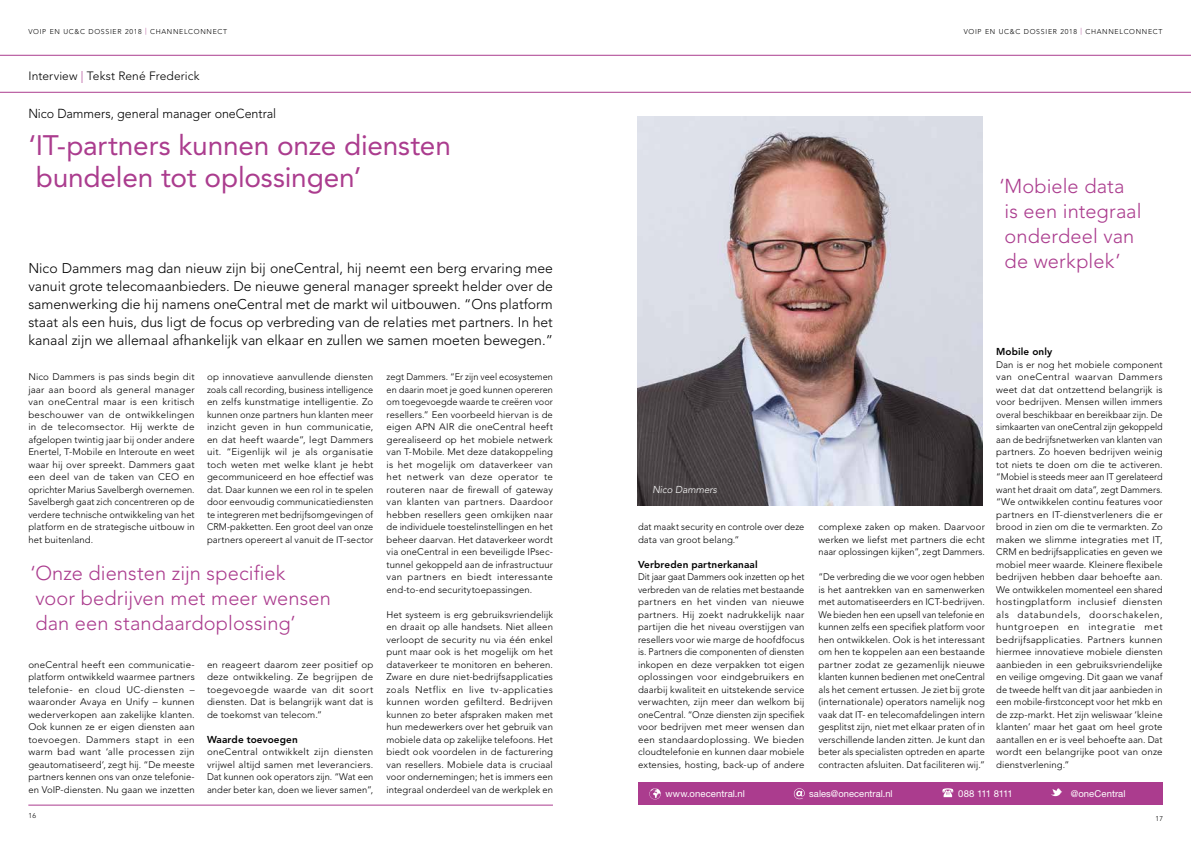
<style>
.page{position:relative;width:1191px;height:842px;background:#fff}
.page>*{position:absolute;margin:0;border:0;box-sizing:border-box;transform-origin:0 0}
.t1{font:28px/32px "Avenir";letter-spacing:-.005em;color:#ab3c8e}
.t2{font:300 20px/25px "Avenir";letter-spacing:.005em;color:#ab3c8e}
.t3{font:300 14px/18px "Avenir";color:#000;text-align:justify}
.t4{font:300 13px "Avenir";color:#000;scale:.96 1}
.t5{font:300 12px "Avenir";letter-spacing:.01em;color:#000}
.t6{font:800 10px "Avenir";letter-spacing:.01em;color:#000}
.t7{font:italic 300 10px "Avenir";letter-spacing:-.005em;color:#fff}
.t8{font:300 9.5px/12.5px "Avenir";letter-spacing:.01em;color:#000;text-align:justify}
.t9{font:300 9.5px/12.5px "Avenir";letter-spacing:.01em;color:#000;text-align:justify;scale:.95 1}
.t10{font:300 9.5px/12.5px "Avenir";letter-spacing:.01em;color:#000;text-align:justify;scale:.96 1}
.t11{font:9.5px "Helvetica Neue LT Std";letter-spacing:.01em;color:#fff}
.t12{font:9.5px "Helvetica Neue LT Std";letter-spacing:-.09em;color:#fff}
.t13{font:300 7px "Avenir";letter-spacing:.1em;color:#000}
.s1{font-size:6.9px;color:#ab3c8e}
.s2{color:#ab3c8e}
</style>
<div class="page">
<svg style="left:0;top:55px;width:1191px;height:38px"></svg>
<hr style="left:28px;top:805px;width:525px;height:1px;background:#ab3c8e">
<img style="left:638px;top:116px;width:344px;height:389px">
<div style="left:638px;top:783px;width:524px;height:22px;background:#ab3c8e"></div>
<svg style="left:649px;top:788px;width:12px;height:11px"></svg>
<svg style="left:794px;top:788px;width:10px;height:11px"></svg>
<svg style="left:942px;top:788px;width:11px;height:9px"></svg>
<svg style="left:1051px;top:788px;width:11px;height:8px"></svg>
<p class="t13" style="left:28px;top:27px;width:200px">VOIP EN UC&amp;C DOSSIER 2018 <span class="s1">|</span> CHANNELCONNECT</p>
<p class="t13" style="left:963px;top:27px;width:200px">VOIP EN UC&amp;C DOSSIER 2018 <span class="s1">|</span> CHANNELCONNECT</p>
<p class="t5" style="left:28px;top:69px;width:173px">Interview <span class="s2">|</span> Tekst René Frederick</p>
<h3 class="t4" style="left:28px;top:105px;width:260px">Nico Dammers, general manager oneCentral</h3>
<h1 class="t1" style="left:28px;top:130px;width:424px">‘IT-partners kunnen onze diensten bundelen tot oplossingen’</h1>
<p class="t3" style="left:28px;top:259px;width:526px">Nico Dammers mag dan nieuw zijn bij oneCentral, hij neemt een berg ervaring mee vanuit grote telecomaanbieders. De nieuwe general manager spreekt helder over de samenwerking die hij namens oneCentral met de markt wil uitbouwen. “Ons platform staat als een huis, dus ligt de focus op verbreding van de relaties met partners. In het kanaal zijn we allemaal afhankelijk van elkaar en zullen we samen moeten bewegen.”</p>
<p class="t10" style="left:386px;top:371px;width:175px">zegt Dammers. “Er zijn veel ecosystemen en daarin moet je goed kunnen opereren om toegevoegde waarde te creëren voor resellers.” Een voorbeeld hiervan is de eigen APN AIR die oneCentral heeft gerealiseerd op het mobiele netwerk van T-Mobile. Met deze datakoppeling is het mogelijk om dataverkeer van het netwerk van deze operator te routeren naar de firewall of gateway van klanten van partners. Daardoor hebben resellers geen omkijken naar de individuele toestelinstellingen en het beheer daarvan. Het dataverkeer wordt via oneCentral in een beveiligde IPsec&shy;tunnel gekoppeld aan de infrastructuur van partners en biedt interessante end-to-end securitytoepassingen.</p>
<p class="t8" style="left:386px;top:608px;width:168px">Het systeem is erg gebruiksvriendelijk en draait op alle handsets. Niet alleen verloopt de security nu via één enkel punt maar ook is het mogelijk om het dataverkeer te monitoren en beheren.<br>Zware en dure niet-bedrijfsapplicaties zoals Netflix en live tv-applicaties kunnen worden gefilterd. Bedrijven kunnen zo beter afspraken maken met hun medewerkers over het gebruik van mobiele data op zakelijke telefoons. Het biedt ook voordelen in de facturering van resellers. Mobiele data is cruciaal voor ondernemingen; het is immers een integraal onderdeel van de werkplek en</p>
<p class="t8" style="left:28px;top:371px;width:168px">Nico Dammers is pas sinds begin dit jaar aan boord als general manager van oneCentral maar is een kritisch beschouwer van de ontwikkelingen in de telecomsector. Hij werkte de afgelopen twintig jaar bij onder andere Enertel, T-Mobile en Interoute en weet waar hij over spreekt. Dammers gaat een deel van de taken van CEO en oprichter Marius Savelbergh overnemen.<br>Savelbergh gaat zich concentreren op de verdere technische ontwikkeling van het platform en de strategische uitbouw in het buitenland.</p>
<p class="t8" style="left:207px;top:371px;width:168px">op innovatieve aanvullende diensten zoals call recording, business intelligence en zelfs kunstmatige intelligentie. Zo kunnen onze partners hun klanten meer inzicht geven in hun communicatie, en dat heeft waarde”, legt Dammers uit. “Eigenlijk wil je als organisatie toch weten met welke klant je hebt gecommuniceerd en hoe effectief was dat. Daar kunnen we een rol in te spelen door eenvoudig communicatiediensten te integreren met bedrijfsomgevingen of CRM-pakketten. Een groot deel van onze partners opereert al vanuit de IT-sector</p>
<h2 class="t2" style="left:30px;top:561px;width:302px">‘Onze diensten zijn specifiek<br>voor bedrijven met meer wensen dan een standaardoplossing’</h2>
<p class="t8" style="left:28px;top:658px;width:168px">oneCentral heeft een communicatie&shy;platform ontwikkeld waarmee partners telefonie- en cloud UC-diensten – waaronder Avaya en Unify – kunnen wederverkopen aan zakelijke klanten.<br>Ook kunnen ze er eigen diensten aan toevoegen. Dammers stapt in een warm bad want ‘alle processen zijn geautomatiseerd’, zegt hij. “De meeste partners kennen ons van onze telefonie&shy;en VoIP-diensten. Nu gaan we inzetten</p>
<p class="t8" style="left:207px;top:658px;width:168px">en reageert daarom zeer positief op deze ontwikkeling. Ze begrijpen de toegevoegde waarde van dit soort diensten. Dat is belangrijk want dat is de toekomst van telecom.”</p>
<p class="t6" style="left:207px;top:733px;width:92px">Waarde toevoegen</p>
<p class="t8" style="left:207px;top:746px;width:168px">oneCentral ontwikkelt zijn diensten vrijwel altijd samen met leveranciers.<br>Dat kunnen ook operators zijn. “Wat een ander beter kan, doen we liever samen”,</p>
<p class="t13" style="left:28px;top:811px;width:9px">16</p>
<h2 class="t2" style="left:999px;top:173px;width:144px">‘Mobiele data is een integraal onderdeel van de werkplek’</h2>
<p class="t7" style="left:652px;top:483px;width:66px">Nico Dammers</p>
<p class="t8" style="left:638px;top:521px;width:168px">dat maakt security en controle over deze data van groot belang.”</p>
<p class="t6" style="left:638px;top:558px;width:121px">Verbreden partnerkanaal</p>
<p class="t9" style="left:638px;top:571px;width:177px">Dit jaar gaat Dammers ook inzetten op het verbreden van de relaties met bestaande partners en het vinden van nieuwe partners. Hij zoekt nadrukkelijk naar partijen die het niveau overstijgen van resellers voor wie marge de hoofdfocus is. Partners die componenten of diensten inkopen en deze verpakken tot eigen oplossingen voor eindgebruikers en daarbij kwaliteit en uitstekende service verwachten, zijn meer dan welkom bij oneCentral. “Onze diensten zijn specifiek voor bedrijven met meer wensen dan een standaardoplossing. We bieden cloudtelefonie en kunnen daar mobiele extensies, hosting, back-up of andere</p>
<p class="t8" style="left:818px;top:521px;width:168px">complexe zaken op maken. Daarvoor werken we liefst met partners die echt naar oplossingen kijken”, zegt Dammers.</p>
<p class="t9" style="left:818px;top:571px;width:177px">“De verbreding die we voor ogen hebben is het aantrekken van en samenwerken met automatiseerders en ICT-bedrijven.<br>We bieden hen een upsell van telefonie en kunnen zelfs een specifiek platform voor hen ontwikkelen. Ook is het interessant om hen te koppelen aan een bestaande partner zodat ze gezamenlijk nieuwe klanten kunnen bedienen met oneCentral als het cement ertussen. Je ziet bij grote (internationale) operators namelijk nog vaak dat IT- en telecomafdelingen intern gesplitst zijn, niet met elkaar praten of in verschillende landen zitten. Je kunt dan beter als specialisten optreden en aparte contracten afsluiten. Dat faciliteren wij.”</p>
<p class="t6" style="left:996px;top:346px;width:58px">Mobile only</p>
<p class="t8" style="left:996px;top:358px;width:168px">Dan is er nog het mobiele component van oneCentral waarvan Dammers weet dat dat ontzettend belangrijk is voor bedrijven. Mensen willen immers overal beschikbaar en bereikbaar zijn. De simkaarten van oneCentral zijn gekoppeld aan de bedrijfsnetwerken van klanten van partners. Zo hoeven bedrijven weinig tot niets te doen om die te activeren. “Mobiel is steeds meer aan IT gerelateerd want het draait om data”, zegt Dammers. “We ontwikkelen continu features voor partners en IT-dienstverleners die er brood in zien om die te vermarkten. Zo maken we slimme integraties met IT, CRM en bedrijfsapplicaties en geven we mobiel meer waarde. Kleinere flexibele bedrijven hebben daar behoefte aan.<br>We ontwikkelen momenteel een shared hostingplatform inclusief diensten als databundels, doorschakelen, huntgroepen en integratie met bedrijfsapplicaties. Partners kunnen hiermee innovatieve mobiele diensten aanbieden in een gebruiksvriendelijke en veilige omgeving. Dit gaan we vanaf de tweede helft van dit jaar aanbieden in een mobile-firstconcept voor het mkb en de zzp-markt. Het zijn weliswaar ‘kleine klanten’ maar het gaat om heel grote aantallen en er is veel behoefte aan. Dat wordt een belangrijke poot van onze dienstverlening.”</p>
<p class="t11" style="left:665px;top:788px;width:81px">www.onecentral.nl</p>
<p class="t11" style="left:809px;top:788px;width:85px">sales@onecentral.nl</p>
<p class="t12" style="left:958px;top:788px;width:56px">088 111 8111</p>
<p class="t11" style="left:1070px;top:788px;width:56px">@oneCentral</p>
<p class="t13" style="left:1155px;top:815px;width:9px">17</p>
</div>
